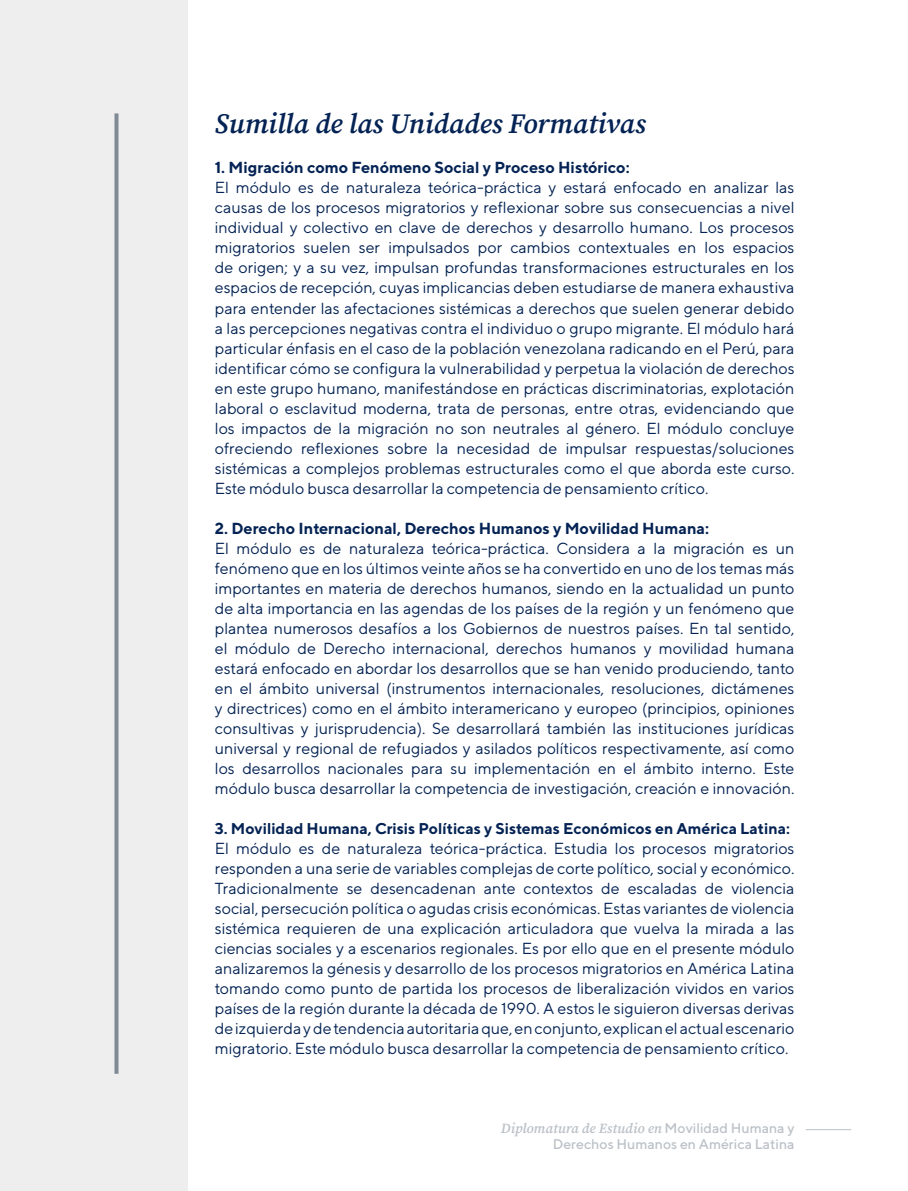
<style>
.page{position:relative;width:908px;height:1191px;background:#fff}
.page>*{position:absolute;margin:0;border:0;box-sizing:border-box;transform-origin:0 0}
.t1{font:italic 600 28px "Source Serif Pro";color:#042354}
.t2{font:16px/20px "TT Norms";color:#042354;text-align:justify}
.t3{font:700 16px "TT Norms";color:#042354}
.t4{font:700 15.6px "TT Norms";color:#042354}
.t5{font:italic 600 14px "Source Serif Pro";color:#bcc2c8}
.t6{font:500 14px "TT Norms";color:#bcc2c8}
.s1{font-family:"TT Norms";font-weight:500;font-style:normal}
</style>
<div class="page">
<div style="left:0;top:0;width:187px;height:1191px;background:#eee"></div>
<hr style="left:805px;top:1129px;width:45px;height:1px;background:#bcc2c8">
<svg style="left:114px;top:113px;width:4px;height:960px;background:#8d969f"></svg>
<h1 class="t1" style="left:215px;top:105px;width:432px">Sumilla de las Unidades Formativas</h1>
<p class="t3" style="left:215px;top:158px;width:416px">1. Migración como Fenómeno Social y Proceso Histórico:</p>
<p class="t2" style="left:215px;top:177px;width:581px">El módulo es de naturaleza teórica-práctica y estará enfocado en analizar las causas de los procesos migratorios y reflexionar sobre sus consecuencias a nivel individual y colectivo en clave de derechos y desarrollo humano. Los procesos migratorios suelen ser impulsados por cambios contextuales en los espacios de origen; y a su vez, impulsan profundas transformaciones estructurales en los espacios de recepción, cuyas implicancias deben estudiarse de manera exhaustiva para entender las afectaciones sistémicas a derechos que suelen generar debido a las percepciones negativas contra el individuo o grupo migrante. El módulo hará particular énfasis en el caso de la población venezolana radicando en el Perú, para identificar cómo se configura la vulnerabilidad y perpetua la violación de derechos en este grupo humano, manifestándose en prácticas discriminatorias, explotación laboral o esclavitud moderna, trata de personas, entre otras, evidenciando que los impactos de la migración no son neutrales al género. El módulo concluye ofreciendo reflexiones sobre la necesidad de impulsar respuestas/soluciones sistémicas a complejos problemas estructurales como el que aborda este curso.<br>Este módulo busca desarrollar la competencia de pensamiento crítico.</p>
<p class="t3" style="left:215px;top:518px;width:495px">2. Derecho Internacional, Derechos Humanos y Movilidad Humana:</p>
<p class="t2" style="left:215px;top:537px;width:581px">El módulo es de naturaleza teórica-práctica. Considera a la migración es un fenómeno que en los últimos veinte años se ha convertido en uno de los temas más importantes en materia de derechos humanos, siendo en la actualidad un punto de alta importancia en las agendas de los países de la región y un fenómeno que plantea numerosos desafíos a los Gobiernos de nuestros países. En tal sentido, el módulo de Derecho internacional, derechos humanos y movilidad humana estará enfocado en abordar los desarrollos que se han venido produciendo, tanto en el ámbito universal (instrumentos internacionales, resoluciones, dictámenes y directrices) como en el ámbito interamericano y europeo (principios, opiniones consultivas y jurisprudencia). Se desarrollará también las instituciones jurídicas universal y regional de refugiados y asilados políticos respectivamente, así como los desarrollos nacionales para su implementación en el ámbito interno. Este módulo busca desarrollar la competencia de investigación, creación e innovación.</p>
<p class="t4" style="left:215px;top:818px;width:576px">3. Movilidad Humana, Crisis Políticas y Sistemas Económicos en América Latina:</p>
<p class="t2" style="left:215px;top:837px;width:581px">El módulo es de naturaleza teórica-práctica. Estudia los procesos migratorios responden a una serie de variables complejas de corte político, social y económico.<br>Tradicionalmente se desencadenan ante contextos de escaladas de violencia social, persecución política o agudas crisis económicas. Estas variantes de violencia sistémica requieren de una explicación articuladora que vuelva la mirada a las ciencias sociales y a escenarios regionales. Es por ello que en el presente módulo analizaremos la génesis y desarrollo de los procesos migratorios en América Latina tomando como punto de partida los procesos de liberalización vividos en varios países de la región durante la década de 1990. A estos le siguieron diversas derivas de izquierda y de tendencia autoritaria que, en conjunto, explican el actual escenario migratorio. Este módulo busca desarrollar la competencia de pensamiento crítico.</p>
<p class="t5" style="left:500px;top:1118px;width:295px">Diplomatura de Estudio en <span class="s1">Movilidad Humana y</span></p>
<p class="t6" style="left:552px;top:1135px;width:243px">Derechos Humanos en América Latina</p>
</div>
